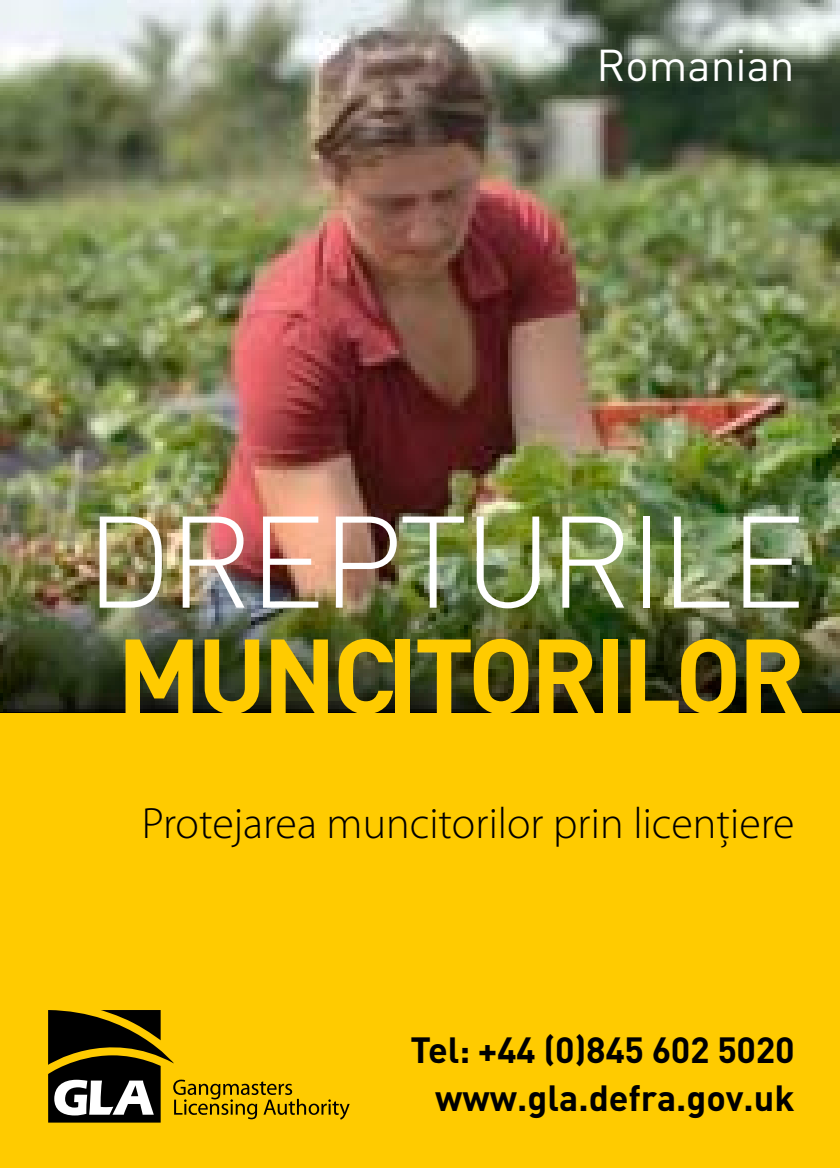
<style>
.page{position:relative;width:840px;height:1168px;background:#fff}
.page>*{position:absolute;margin:0;border:0;box-sizing:border-box;transform-origin:0 0}
.t1{font:300 128px "DIN";letter-spacing:-.03em;color:#fff}
.t2{font:700 104px "DIN";letter-spacing:-.04em;color:#ffcb00}
.t3{font:300 44px "Myriad Pro";color:#000}
.t4{font:44px "DIN";color:#fff}
.t5{font:700 36px/47.2px "DIN";letter-spacing:-.01em;color:#000;text-align:right}
</style>
<div class="page">
<img style="left:0;top:0;width:839px;height:505px">
<div style="left:0;top:712px;width:839px;height:456px;background:#ffcb00"></div>
<svg style="left:308px;top:1104px;width:11px;height:11px"></svg>
<svg style="left:321px;top:1099px;width:28px;height:20px"></svg>
<svg style="left:48px;top:1010px;width:258px;height:112px"></svg>
<img style="left:0;top:505px;width:839px;height:207px">
<hr style="left:0;top:712px;width:839px;height:1px;background:#010100">
<p class="t4" style="left:596px;top:38px;width:199px">Romanian</p>
<h1 class="t1" style="left:85px;top:483px;width:721px">DREPTURILE</h1>
<h2 class="t2" style="left:117px;top:608px;width:690px">MUNCITORILOR</h2>
<p class="t3" style="left:142px;top:797px;width:653px">Protejarea muncitorilor prin licenţiere</p>
<p class="t5" style="left:410px;top:1025px;width:385px">Tel: +44 (0)845 602 5020 www.gla.defra.gov.uk</p>
</div>
